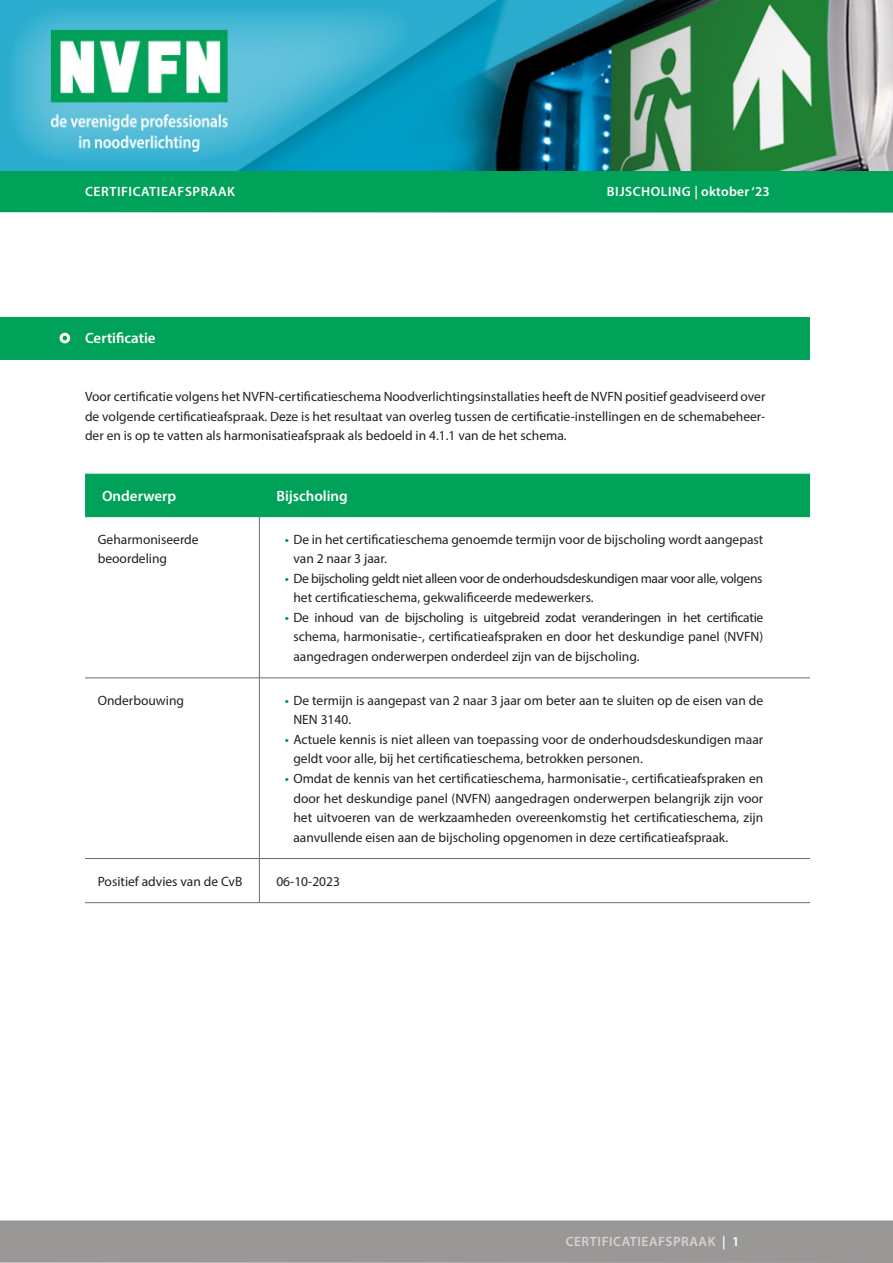
<style>
.page{position:relative;width:893px;height:1263px;background:#fff}
.page>*{position:absolute;margin:0;border:0;box-sizing:border-box;transform-origin:0 0}
.t1{font:600 15px "Myriad Pro";color:#fff}
.t2{font:13.5px/19.5px "Myriad Pro";color:#231f20;text-align:justify}
.t3{font:13.5px/19.5px "Myriad Pro";letter-spacing:-.025em;color:#231f20}
.t4{font:600 13.5px "Myriad Pro";letter-spacing:.04em;color:#fff}
.t5{font:600 13.5px "Myriad Pro";letter-spacing:.04em;color:#d4d3d2}
.s1{font-weight:600;color:#00a158}
.s2{color:#fff}
</style>
<div class="page">
<div style="left:0;top:170px;width:893px;height:43px;background:#00a158"></div>
<img style="left:0;top:0;width:893px;height:170px">
<div style="left:0;top:1220px;width:893px;height:43px;background:#9a9797"></div>
<div style="left:0;top:317px;width:809px;height:42px;background:#00a158"></div>
<div style="left:60px;top:333px;width:10px;height:10px;border:3px solid #fff;border-radius:50%"></div>
<div style="left:85px;top:475px;width:725px;height:41px;background:#00a158"></div>
<hr style="left:259px;top:517px;width:1px;height:161px;background:#6f6b6a">
<hr style="left:85px;top:678px;width:174px;height:1px;background:#6f6b6a">
<hr style="left:259px;top:678px;width:551px;height:1px;background:#6f6b6a">
<hr style="left:259px;top:678px;width:1px;height:180px;background:#6f6b6a">
<hr style="left:85px;top:858px;width:174px;height:1px;background:#6f6b6a">
<hr style="left:259px;top:858px;width:551px;height:1px;background:#6f6b6a">
<hr style="left:259px;top:859px;width:1px;height:43px;background:#6f6b6a">
<hr style="left:85px;top:902px;width:174px;height:1px;background:#6f6b6a">
<hr style="left:259px;top:902px;width:551px;height:1px;background:#6f6b6a">
<hr style="left:85px;top:474px;width:174px;height:1px;background:#00a158">
<hr style="left:259px;top:474px;width:551px;height:1px;background:#00a158">
<hr style="left:259px;top:474px;width:1px;height:42px;background:#00a158">
<hr style="left:85px;top:516px;width:174px;height:1px;background:#00a158">
<hr style="left:259px;top:516px;width:551px;height:1px;background:#00a158">
<p class="t4" style="left:85px;top:183px;width:151px">CERTIFICATIEAFSPRAAK</p>
<p class="t1" style="left:85px;top:328px;width:72px">Certificatie</p>
<p class="t4" style="left:607px;top:183px;width:164px">BIJSCHOLING | oktober ‘23</p>
<p class="t2" style="left:85px;top:387px;width:682px">Voor certificatie volgens het NVFN-certificatieschema Noodverlichtingsinstallaties heeft de NVFN positief geadviseerd over de volgende certificatieafspraak. Deze is het resultaat van overleg tussen de certificatie-instellingen en de schemabeheer&shy;der en is op te vatten als harmonisatieafspraak als bedoeld in 4.1.1 van de het schema.</p>
<p class="t1" style="left:102px;top:486px;width:76px">Onderwerp</p>
<p class="t1" style="left:276px;top:486px;width:73px">Bijscholing</p>
<p class="t2" style="left:98px;top:529px;width:102px">Geharmoniseerde</p>
<p class="t2" style="left:98px;top:549px;width:71px">beoordeling</p>
<p class="t2" style="left:293px;top:529px;width:471px;text-indent:-9px"><span class="s1">•</span> De in het certificatieschema genoemde termijn voor de bijscholing wordt aangepast van 2 naar 3 jaar.</p>
<p class="t3" style="left:293px;top:568px;width:471px;text-indent:-9px"><span class="s1">•</span> De bijscholing geldt niet alleen voor de onderhoudsdeskundigen maar voor alle, volgens het certificatieschema, gekwalificeerde medewerkers.</p>
<p class="t2" style="left:293px;top:607px;width:471px;text-indent:-9px"><span class="s1">•</span> De inhoud van de bijscholing is uitgebreid zodat veranderingen in het certificatie schema, harmonisatie-, certificatieafspraken en door het deskundige panel (NVFN) aangedragen onderwerpen onderdeel zijn van de bijscholing.</p>
<p class="t2" style="left:98px;top:690px;width:88px">Onderbouwing</p>
<p class="t2" style="left:293px;top:690px;width:471px;text-indent:-9px"><span class="s1">•</span> De termijn is aangepast van 2 naar 3 jaar om beter aan te sluiten op de eisen van de<br>NEN 3140.</p>
<p class="t2" style="left:293px;top:729px;width:471px;text-indent:-9px"><span class="s1">•</span> Actuele kennis is niet alleen van toepassing voor de onderhoudsdeskundigen maar geldt voor alle, bij het certificatieschema, betrokken personen.</p>
<p class="t2" style="left:293px;top:768px;width:471px;text-indent:-9px"><span class="s1">•</span> Omdat de kennis van het certificatieschema, harmonisatie-, certificatieafspraken en door het deskundige panel (NVFN) aangedragen onderwerpen belangrijk zijn voor het uitvoeren van de werkzaamheden overeenkomstig het certificatieschema, zijn aanvullende eisen aan de bijscholing opgenomen in deze certificatieafspraak.</p>
<p class="t2" style="left:98px;top:871px;width:146px">Positief advies van de CvB</p>
<p class="t2" style="left:276px;top:871px;width:65px">06-10-2023</p>
<p class="t5" style="left:566px;top:1233px;width:175px">CERTIFICATIEAFSPRAAK <span class="s2">| 1</span></p>
</div>
